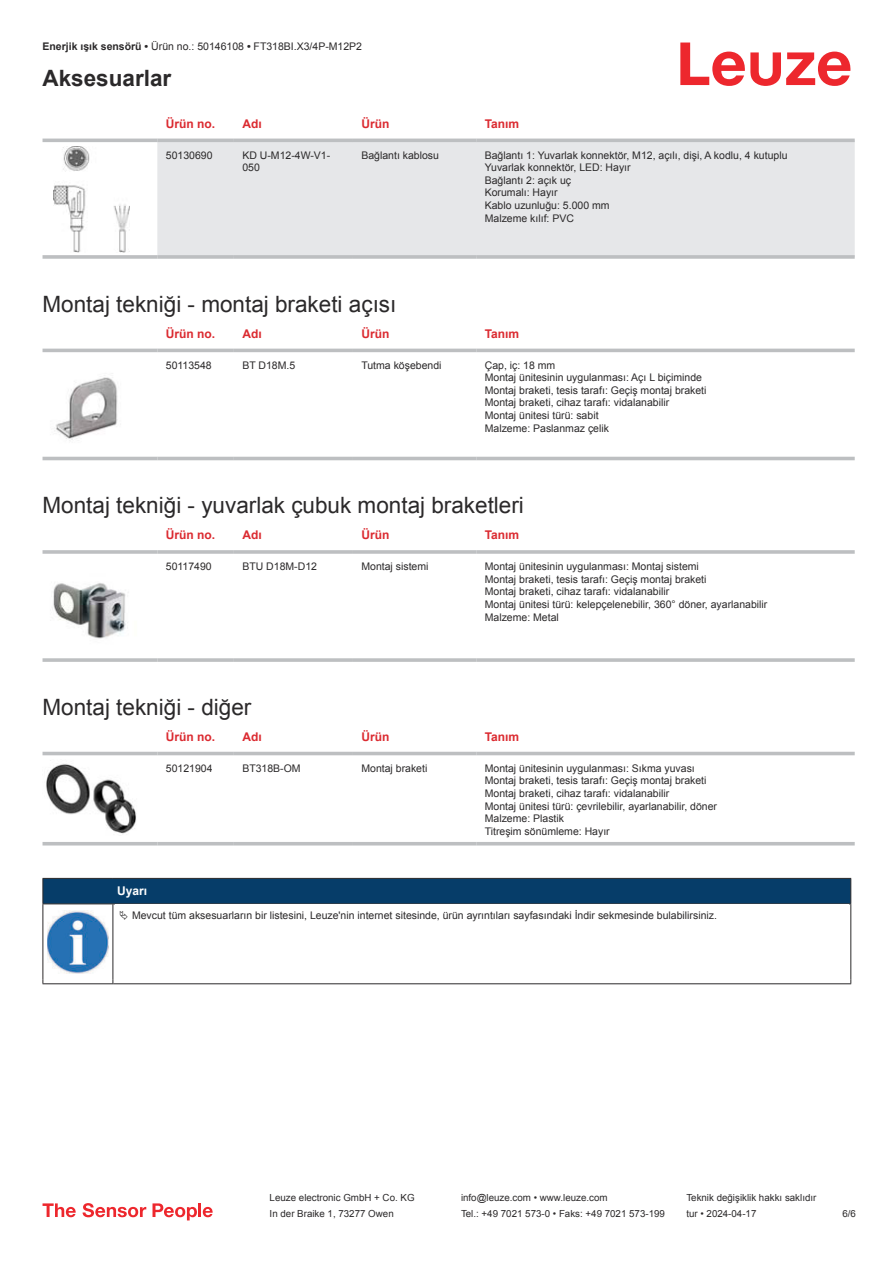
<style>
.page{position:relative;width:893px;height:1263px;background:#fff}
.page>*{position:absolute;margin:0;border:0;box-sizing:border-box;transform-origin:0 0}
.t1{font:22.5px "Arial";color:#2b292a}
.t2{font:700 22.5px "Arial";color:#2b292a}
.t3{font:700 12px "Arial";color:#db2a30}
.t4{font:700 12px "Arial";color:#fff}
.t5{font:10.5px/12.6px "Arial";color:#2b292a}
.t6{font:9.75px "Arial";color:#2b292a}
.s1{font-weight:700}
</style>
<div class="page">
<svg style="left:680px;top:43px;width:170px;height:43px"></svg>
<svg style="left:43px;top:138px;width:812px;height:114px"></svg>
<div style="left:157px;top:142px;width:698px;height:113px;background:#e6e7e9"></div>
<hr style="left:43px;top:139px;width:114px;height:3px;background:#bdbfc1">
<hr style="left:157px;top:139px;width:77px;height:3px;background:#bdbfc1">
<hr style="left:234px;top:139px;width:119px;height:3px;background:#bdbfc1">
<hr style="left:353px;top:139px;width:123px;height:3px;background:#bdbfc1">
<hr style="left:476px;top:139px;width:379px;height:3px;background:#bdbfc1">
<svg style="left:43px;top:255px;width:114px;height:4px"></svg>
<hr style="left:157px;top:255px;width:77px;height:4px;background:#bdbfc1">
<svg style="left:234px;top:255px;width:119px;height:4px"></svg>
<svg style="left:353px;top:255px;width:123px;height:4px"></svg>
<hr style="left:476px;top:255px;width:379px;height:4px;background:#bdbfc1">
<img style="left:54px;top:146px;width:75px;height:107px">
<svg style="left:43px;top:348px;width:812px;height:113px"></svg>
<hr style="left:43px;top:349px;width:114px;height:3px;background:#bdbfc1">
<hr style="left:157px;top:349px;width:77px;height:3px;background:#bdbfc1">
<hr style="left:234px;top:349px;width:119px;height:3px;background:#bdbfc1">
<hr style="left:353px;top:349px;width:123px;height:3px;background:#bdbfc1">
<hr style="left:476px;top:349px;width:379px;height:3px;background:#bdbfc1">
<hr style="left:43px;top:457px;width:114px;height:3px;background:#bdbfc1">
<hr style="left:157px;top:457px;width:77px;height:3px;background:#bdbfc1">
<hr style="left:234px;top:457px;width:119px;height:3px;background:#bdbfc1">
<hr style="left:353px;top:457px;width:123px;height:3px;background:#bdbfc1">
<hr style="left:476px;top:457px;width:379px;height:3px;background:#bdbfc1">
<img style="left:43px;top:356px;width:97px;height:98px">
<hr style="left:43px;top:550px;width:114px;height:4px;background:#bdbfc1">
<hr style="left:157px;top:550px;width:77px;height:4px;background:#c8cacc">
<hr style="left:234px;top:550px;width:119px;height:4px;background:#c3c5c7">
<hr style="left:353px;top:550px;width:123px;height:4px;background:#bdbfc1">
<hr style="left:476px;top:550px;width:379px;height:4px;background:#c8cacc">
<svg style="left:43px;top:658px;width:114px;height:4px"></svg>
<hr style="left:157px;top:658px;width:77px;height:4px;background:#c6c8c9">
<svg style="left:234px;top:658px;width:119px;height:4px"></svg>
<svg style="left:353px;top:658px;width:123px;height:4px"></svg>
<hr style="left:476px;top:658px;width:379px;height:4px;background:#c6c8c9">
<img style="left:53px;top:583px;width:73px;height:56px">
<svg style="left:43px;top:751px;width:812px;height:95px"></svg>
<hr style="left:43px;top:752px;width:114px;height:3px;background:#bdbfc1">
<hr style="left:157px;top:752px;width:77px;height:3px;background:#bdbfc1">
<hr style="left:234px;top:752px;width:119px;height:3px;background:#bdbfc1">
<hr style="left:353px;top:752px;width:123px;height:3px;background:#bdbfc1">
<hr style="left:476px;top:752px;width:379px;height:3px;background:#bdbfc1">
<hr style="left:43px;top:842px;width:114px;height:3px;background:#bdbfc1">
<hr style="left:157px;top:842px;width:77px;height:3px;background:#bdbfc1">
<hr style="left:234px;top:842px;width:119px;height:3px;background:#bdbfc1">
<hr style="left:353px;top:842px;width:123px;height:3px;background:#bdbfc1">
<hr style="left:476px;top:842px;width:379px;height:3px;background:#bdbfc1">
<img style="left:43px;top:759px;width:97px;height:77px">
<div style="left:43px;top:878px;width:808px;height:26px;background:#063d69"></div>
<hr style="left:113px;top:903px;width:738px;height:1px;background:#2b292a">
<hr style="left:43px;top:904px;width:1px;height:75px;background:#2b292a">
<hr style="left:113px;top:904px;width:1px;height:75px;background:#2b292a">
<hr style="left:850px;top:904px;width:1px;height:75px;background:#2b292a">
<hr style="left:43px;top:983px;width:70px;height:1px;background:#2b292a">
<hr style="left:113px;top:983px;width:738px;height:1px;background:#2b292a">
<img style="left:47px;top:910px;width:61px;height:63px">
<svg style="left:43px;top:1203px;width:33px;height:14px"></svg>
<svg style="left:83px;top:1203px;width:63px;height:14px"></svg>
<svg style="left:153px;top:1203px;width:44px;height:17px"></svg>
<hr style="left:198px;top:1203px;width:3px;height:14px;background:#ed272d">
<svg style="left:203px;top:1207px;width:10px;height:10px"></svg>
<p class="t5" style="left:43px;top:41px;width:321px"><span class="s1">Enerjik ışık sensörü •</span> Ürün no.: 50146108 <span class="s1">•</span> FT318BI.X3/4P-M12P2</p>
<h1 class="t2" style="left:43px;top:70px;width:130px">Aksesuarlar</h1>
<p class="t3" style="left:166px;top:115px;width:51px">Ürün no.</p>
<p class="t3" style="left:242px;top:115px;width:21px">Adı</p>
<p class="t3" style="left:361px;top:115px;width:29px">Ürün</p>
<p class="t3" style="left:485px;top:115px;width:36px">Tanım</p>
<p class="t5" style="left:166px;top:148px;width:48px">50130690</p>
<p class="t5" style="left:242px;top:150px;width:89px">KD U-M12-4W-V1-<br>050</p>
<p class="t5" style="left:361px;top:148px;width:79px">Bağlantı kablosu</p>
<p class="t5" style="left:485px;top:148px;width:304px">Bağlantı 1: Yuvarlak konnektör, M12, açılı, dişi, A kodlu, 4 kutuplu<br>Yuvarlak konnektör, LED: Hayır<br>Bağlantı 2: açık uç<br>Korumalı: Hayır<br>Kablo uzunluğu: 5.000 mm<br>Malzeme kılıf: PVC</p>
<h1 class="t1" style="left:43px;top:288px;width:355px">Montaj tekniği - montaj braketi açısı</h1>
<p class="t3" style="left:166px;top:325px;width:51px">Ürün no.</p>
<p class="t3" style="left:242px;top:325px;width:21px">Adı</p>
<p class="t3" style="left:361px;top:325px;width:29px">Ürün</p>
<p class="t3" style="left:485px;top:325px;width:36px">Tanım</p>
<p class="t5" style="left:166px;top:360px;width:47px">50113548</p>
<p class="t5" style="left:242px;top:360px;width:54px">BT D18M.5</p>
<p class="t5" style="left:361px;top:359px;width:82px">Tutma köşebendi</p>
<p class="t5" style="left:485px;top:359px;width:223px">Çap, iç: 18 mm<br>Montaj ünitesinin uygulanması: Açı L biçiminde Montaj braketi, tesis tarafı: Geçiş montaj braketi Montaj braketi, cihaz tarafı: vidalanabilir<br>Montaj ünitesi türü: sabit<br>Malzeme: Paslanmaz çelik</p>
<h1 class="t1" style="left:43px;top:490px;width:483px">Montaj tekniği - yuvarlak çubuk montaj braketleri</h1>
<p class="t3" style="left:166px;top:527px;width:51px">Ürün no.</p>
<p class="t3" style="left:242px;top:527px;width:21px">Adı</p>
<p class="t3" style="left:361px;top:527px;width:29px">Ürün</p>
<p class="t3" style="left:485px;top:527px;width:36px">Tanım</p>
<p class="t5" style="left:166px;top:560px;width:47px">50117490</p>
<p class="t5" style="left:242px;top:561px;width:76px">BTU D18M-D12</p>
<p class="t5" style="left:361px;top:560px;width:69px">Montaj sistemi</p>
<p class="t5" style="left:485px;top:560px;width:284px">Montaj ünitesinin uygulanması: Montaj sistemi<br>Montaj braketi, tesis tarafı: Geçiş montaj braketi<br>Montaj braketi, cihaz tarafı: vidalanabilir<br>Montaj ünitesi türü: kelepçelenebilir, 360° döner, ayarlanabilir Malzeme: Metal</p>
<h1 class="t1" style="left:43px;top:691px;width:210px">Montaj tekniği - diğer</h1>
<p class="t3" style="left:166px;top:728px;width:51px">Ürün no.</p>
<p class="t3" style="left:242px;top:728px;width:21px">Adı</p>
<p class="t3" style="left:361px;top:728px;width:29px">Ürün</p>
<p class="t3" style="left:485px;top:728px;width:36px">Tanım</p>
<p class="t5" style="left:166px;top:762px;width:48px">50121904</p>
<p class="t5" style="left:242px;top:763px;width:60px">BT318B-OM</p>
<p class="t5" style="left:361px;top:763px;width:67px">Montaj braketi</p>
<p class="t5" style="left:485px;top:762px;width:234px">Montaj ünitesinin uygulanması: Sıkma yuvası Montaj braketi, tesis tarafı: Geçiş montaj braketi Montaj braketi, cihaz tarafı: vidalanabilir<br>Montaj ünitesi türü: çevrilebilir, ayarlanabilir, döner Malzeme: Plastik<br>Titreşim sönümleme: Hayır</p>
<p class="t4" style="left:117px;top:883px;width:32px">Uyarı</p>
<p class="t5" style="left:132px;top:908px;width:586px">Mevcut tüm aksesuarların bir listesini, Leuze'nin internet sitesinde, ürün ayrıntıları sayfasındaki İndir sekmesinde bulabilirsiniz.</p>
<p class="t6" style="left:270px;top:1191px;width:146px">Leuze electronic GmbH + Co. KG</p>
<p class="t6" style="left:461px;top:1191px;width:148px">info@leuze.com • www.leuze.com</p>
<p class="t6" style="left:686px;top:1191px;width:132px">Teknik değişiklik hakkı saklıdır</p>
<p class="t6" style="left:270px;top:1207px;width:126px">In der Braike 1, 73277 Owen</p>
<p class="t6" style="left:461px;top:1207px;width:205px">Tel.: +49 7021 573-0 • Faks: +49 7021 573-199</p>
<p class="t6" style="left:686px;top:1207px;width:72px">tur • 2024-04-17</p>
<p class="t6" style="left:842px;top:1210px;width:15px">6 /6</p>
</div>
